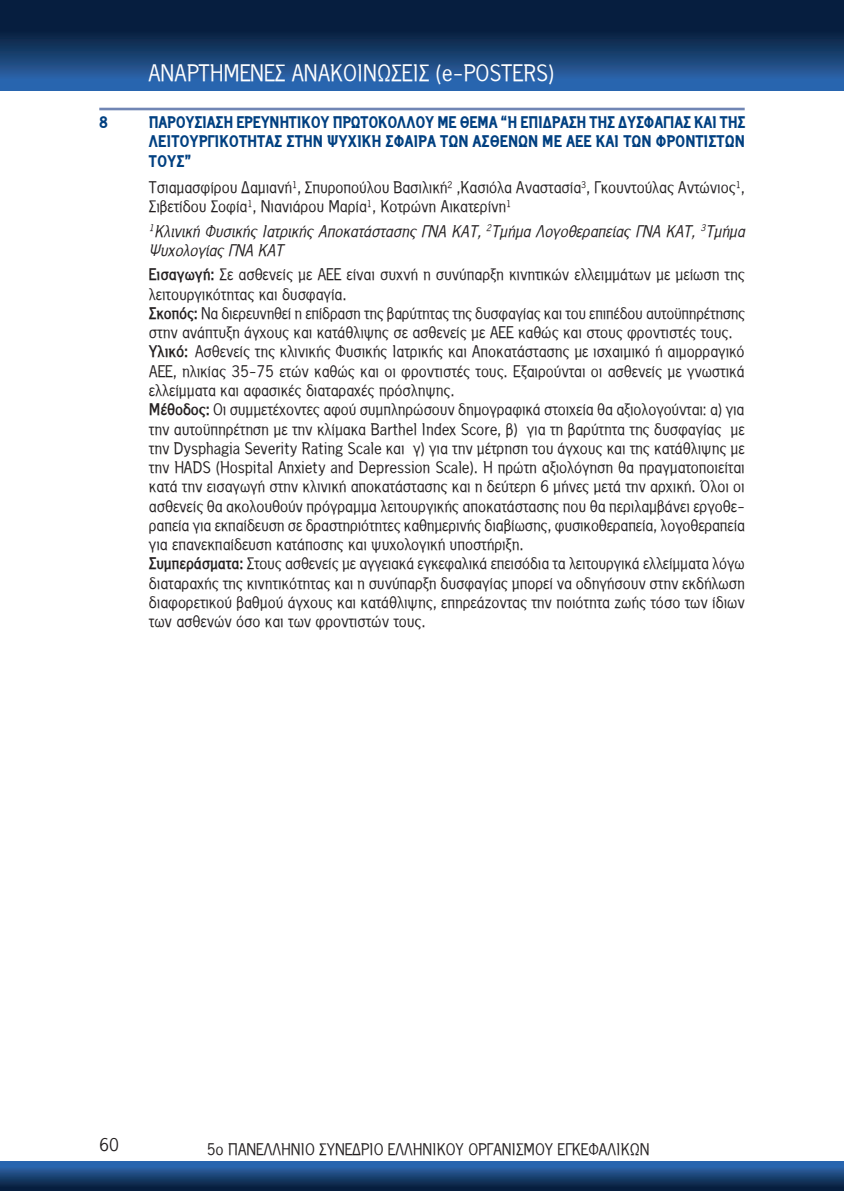
<style>
.page{position:relative;width:844px;height:1191px;background:#fff}
.page>*{position:absolute;margin:0;border:0;box-sizing:border-box;transform-origin:0 0}
.t1{font:22.22px "PF Panel";color:#fff}
.t2{font:17.5px "PF Panel";color:#231f20}
.t3{font:15.75px/19.2px "PF Panel";color:#231f20}
.t4{font:900 15.75px/19.2px "PF Panel";color:#014081;text-align:justify}
.t5{font:italic 15.75px/19.2px "PF Panel";color:#231f20}
.s1{font-weight:700}
</style>
<div class="page">
<svg style="left:0;top:0;width:843px;height:91px;background:#143968"></svg>
<div style="left:0;top:1161px;width:843px;height:30px;background:linear-gradient(to bottom,#3171bf,#061a36)"></div>
<hr style="left:99px;top:108px;width:645px;height:2px;background:#7186b4">
<h1 class="t1" style="left:148px;top:61px;width:408px">ΑΝΑΡΤΗΜΕΝΕΣ ΑΝΑΚΟΙΝΩΣΕΙΣ (e-POSTERS)</h1>
<p class="t4" style="left:149px;top:113px;width:598px;text-indent:340px">Α “Η ΕΠ ΙΔΡΑΣΗ ΤΗΣ ΔΥΣΦΑΓΙΑΣ ΚΑΙ ΤΗΣ ΛΕΙΤΟΥΡΓΙΚΟΤΗΤΑΣ ΣΤΗΝ ΨΥΧΙΚΗ ΣΦΑΙΡΑ ΤΩ Ν ΑΣΘΕΝΩΝ ΜΕ ΑΕΕ ΚΑΙ ΤΩ Ν ΦΡΟΝΤΙΣΤΩ Ν ΤΟΥΣ”</p>
<p class="t3" style="left:149px;top:178px;width:597px">Τσιαμασφίρου Δαμιανή<sup>1</sup>, Σπυροπούλου Βασιλική<sup>2</sup> ,Κασιόλα Αναστασία<sup>3</sup>, Γκουντούλας Αντώνιος<sup>1</sup>,<br>Σιβετίδου Σοφία<sup>1</sup>, Νιανιάρου Μαρία<sup>1</sup>, Κοτρώνη Αικατερίνη<sup>1</sup></p>
<p class="t5" style="left:149px;top:222px;width:597px"><sup>1</sup>Κλινική Φυσικής Ιατρικής Αποκατάστασης ΓΝΑ ΚΑΤ, <sup>2</sup>Τμήμα Λογοθεραπείας ΓΝΑ ΚΑΤ, <sup>3</sup>Τμήμα<br>Ψυχολογίας ΓΝΑ ΚΑΤ</p>
<p class="t3" style="left:149px;top:265px;width:597px"><span class="s1">Eισαγωγή:</span> Σε ασθενείς με ΑΕΕ είναι συχνή η συνύπαρξη κινητικών ελλειμμάτων με μείωση της λειτουργικότητας και δυσφαγία.<br><span class="s1">Σκοπός:</span> Να διερευνηθεί η επίδραση της βαρύτητας της δυσφαγίας και του επιπέδου αυτοϋπηρέτησης στην ανάπτυξη άγχους και κατάθλιψης σε ασθενείς με ΑΕΕ καθώς και στους φροντιστές τους.<br><span class="s1">Υλικό:</span> Ασθενείς της κλινικής Φυσικής Ιατρικής και Αποκατάστασης με ισχαιμικό ή αιμορραγικό ΑΕΕ, ηλικίας 35-75 ετών καθώς και οι φροντιστές τους. Εξαιρούνται οι ασθενείς με γνωστικά ελλείμματα και αφασικές διαταραχές πρόσληψης.<br><span class="s1">Μέθοδος:</span> Οι συμμετέχοντες αφού συμπληρώσουν δημογραφικά στοιχεία θα αξιολογούνται: α) για την αυτοϋπηρέτηση με την κλίμακα Barthel Index Score, β) για τη βαρύτητα της δυσφαγίας με την Dysphagia Severity Rating Scale και γ) για την μέτρηση του άγχους και της κατάθλιψης με την HADS (Hospital Anxiety and Depression Scale). Η πρώτη αξιολόγηση θα πραγματοποιείται κατά την εισαγωγή στην κλινική αποκατάστασης και η δεύτερη 6 μήνες μετά την αρχική. Όλοι οι ασθενείς θα ακολουθούν πρόγραμμα λειτουργικής αποκατάστασης που θα περιλαμβάνει εργοθε&shy;ραπεία για εκπαίδευση σε δραστηριότητες καθημερινής διαβίωσης, φυσικοθεραπεία, λογοθεραπεία για επανεκπαίδευση κατάποσης και ψυχολογική υποστήριξη.<br><span class="s1">Συμπεράσματα:</span> Στους ασθενείς με αγγειακά εγκεφαλικά επεισόδια τα λειτουργικά ελλείμματα λόγω διαταραχής της κινητικότητας και η συνύπαρξη δυσφαγίας μπορεί να οδηγήσουν στην εκδήλωση διαφορετικού βαθμού άγχους και κατάθλιψης, επηρεάζοντας την ποιότητα ζωής τόσο των ίδιων των ασθενών όσο και των φροντιστών τους.</p>
<p class="t4" style="left:99px;top:113px;width:35px">8 Π</p>
<p class="t4" style="left:158px;top:113px;width:312px">ΑΡΟΥΣΙΑΣΗ ΕΡΕΥΝΗΤΙΚΟΥ ΠΡΩΤΟΚΟΛΛΟΥ ΜΕ ΘΕΜ</p>
<p class="t2" style="left:99px;top:1135px;width:21px">60</p>
<p class="t3" style="left:207px;top:1139px;width:444px">5o ΠΑΝΕΛΛΗΝΙΟ ΣΥΝΕΔΡΙΟ ΕΛΛΗΝΙΚΟΥ ΟΡΓΑΝΙΣΜΟΥ ΕΓΚΕΦΑΛΙΚΩΝ</p>
</div>
